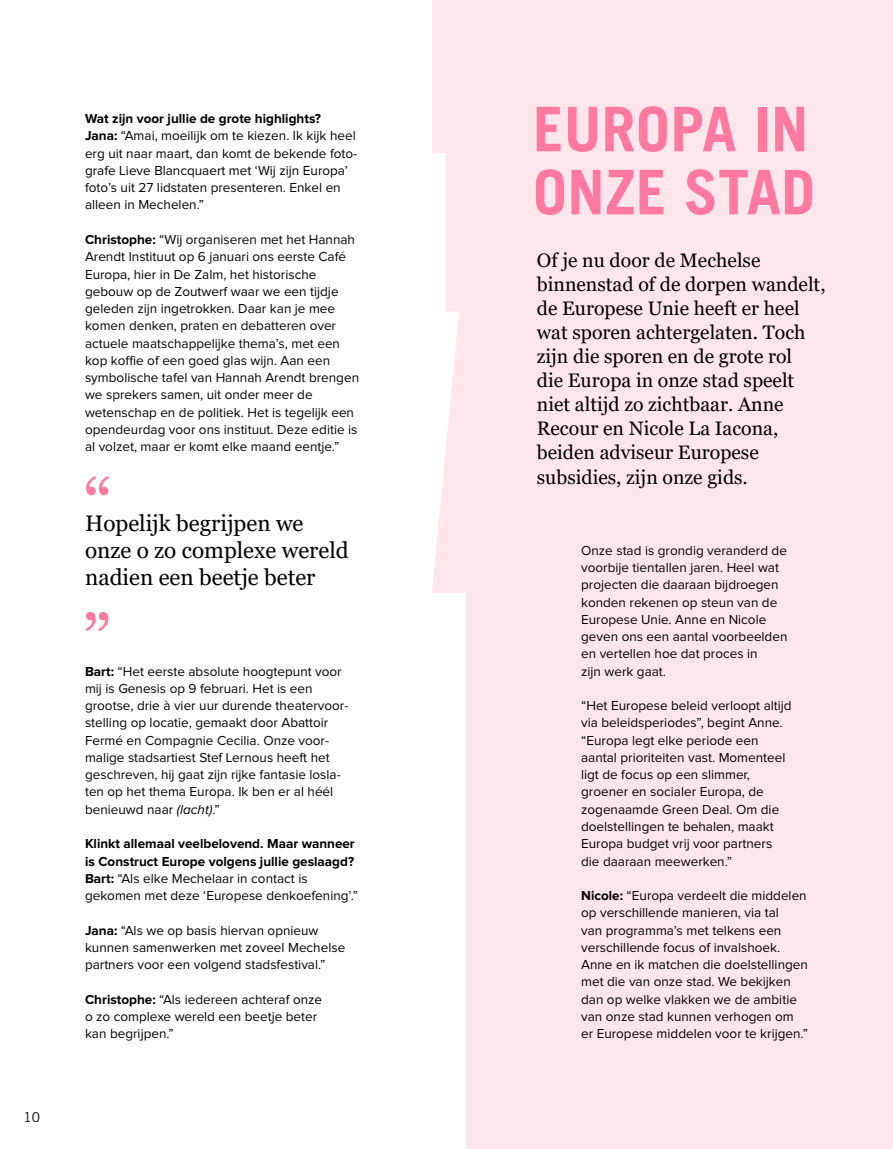
<style>
.page{position:relative;width:893px;height:1149px;background:#fff}
.page>*{position:absolute;margin:0;border:0;box-sizing:border-box;transform-origin:0 0}
.t1{font:700 61.5px/63px "Trade Gothic LT Std";color:#ff79a1}
.t2{font:22.5px/27px "Georgia";color:#000}
.t3{font:19.5px/24px "Georgia";color:#000}
.t4{font:13.5px/17.2px "Proxima Nova";color:#000}
.t5{font:700 13.5px/17.2px "Proxima Nova";color:#000}
.t6{font:13.5px "Trade Gothic LT Std";color:#000}
.s1{font-weight:700}
.s2{font-style:italic}
.s3{font-weight:400}
</style>
<div class="page">
<div style="left:418px;top:0;width:475px;height:1148px;background:#ffe6ec"></div>
<svg style="left:418px;top:0;width:48px;height:1148px;fill:#fff"></svg>
<svg style="left:85px;top:611px;width:23px;height:20px"></svg>
<svg style="left:86px;top:476px;width:23px;height:19px"></svg>
<p class="t6" style="left:24px;top:1108px;width:18px">10</p>
<p class="t4" style="left:85px;top:110px;width:274px"><span class="s1">Wat zijn voor jullie de grote highlights?<br>Jana:</span> “Amai, moeilijk om te kiezen. Ik kijk heel erg uit naar maart, dan komt de bekende foto&shy;grafe Lieve Blancquaert met ‘Wij zijn Europa’ foto’s uit 27 lidstaten presenteren. Enkel en alleen in Mechelen.”</p>
<p class="t4" style="left:85px;top:231px;width:276px"><span class="s1">Christophe:</span> “Wij organiseren met het Hannah Arendt Instituut op 6 januari ons eerste Café Europa, hier in De Zalm, het historische gebouw op de Zoutwerf waar we een tijdje geleden zijn ingetrokken. Daar kan je mee komen denken, praten en debatteren over actuele maatschappelijke thema’s, met een kop koffie of een goed glas wijn. Aan een symbolische tafel van Hannah Arendt brengen we sprekers samen, uit onder meer de wetenschap en de politiek. Het is tegelijk een opendeurdag voor ons instituut. Deze editie is al volzet, maar er komt elke maand eentje.”</p>
<h2 class="t2" style="left:85px;top:509px;width:265px">Hopelijk begrijpen we onze o zo complexe wereld nadien een beetje beter</h2>
<p class="t4" style="left:85px;top:662px;width:265px"><span class="s1">Bart:</span> “Het eerste absolute hoogtepunt voor mij is Genesis op 9 februari. Het is een grootse, drie à vier uur durende theatervoor&shy;stelling op locatie, gemaakt door Abattoir Fermé en Compagnie Cecilia. Onze voor&shy;malige stadsartiest Stef Lernous heeft het geschreven, hij gaat zijn rijke fantasie losla&shy;ten op het thema Europa. Ik ben er al héél benieuwd naar <span class="s2">(lacht)</span>.”</p>
<p class="t5" style="left:85px;top:835px;width:274px">Klinkt allemaal veelbelovend. Maar wanneer is Construct Europe volgens jullie geslaagd?<br>Bart: <span class="s3">“Als elke Mechelaar in contact is gekomen met deze ‘Europese denkoefening’.”</span></p>
<p class="t4" style="left:85px;top:921px;width:262px"><span class="s1">Jana:</span> “Als we op basis hiervan opnieuw kunnen samenwerken met zoveel Mechelse partners voor een volgend stadsfestival.”</p>
<p class="t4" style="left:85px;top:990px;width:239px"><span class="s1">Christophe:</span> “Als iedereen achteraf onze o zo complexe wereld een beetje beter kan begrijpen.”</p>
<h1 class="t1" style="left:533px;top:97px;width:284px">EUROPA IN<br>ONZE STAD</h1>
<p class="t3" style="left:537px;top:249px;width:290px">Of je nu door de Mechelse binnenstad of de dorpen wandelt, de Europese Unie heeft er heel wat sporen achtergelaten. Toch zijn die sporen en de grote rol<br>die Europa in onze stad speelt niet altijd zo zichtbaar. Anne<br>Recour en Nicole La Iacona, beiden adviseur Europese subsidies, zijn onze gids.</p>
<p class="t4" style="left:581px;top:541px;width:208px">Onze stad is grondig veranderd de voorbije tientallen jaren. Heel wat projecten die daaraan bijdroegen konden rekenen op steun van de<br>Europese Unie. Anne en Nicole geven ons een aantal voorbeelden en vertellen hoe dat proces in<br>zijn werk gaat.</p>
<p class="t4" style="left:581px;top:697px;width:212px">“Het Europese beleid verloopt altijd via beleidsperiodes”, begint Anne. “Europa legt elke periode een aantal prioriteiten vast. Momenteel ligt de focus op een slimmer, groener en socialer Europa, de zogenaamde Green Deal. Om die doelstellingen te behalen, maakt<br>Europa budget vrij voor partners die daaraan meewerken.”</p>
<p class="t4" style="left:581px;top:887px;width:228px"><span class="s1">Nicole:</span> “Europa verdeelt die middelen op verschillende manieren, via tal<br>van programma’s met telkens een verschillende focus of invalshoek.<br>Anne en ik matchen die doelstellingen met die van onze stad. We bekijken dan op welke vlakken we de ambitie van onze stad kunnen verhogen om er Europese middelen voor te krijgen.”</p>
</div>
